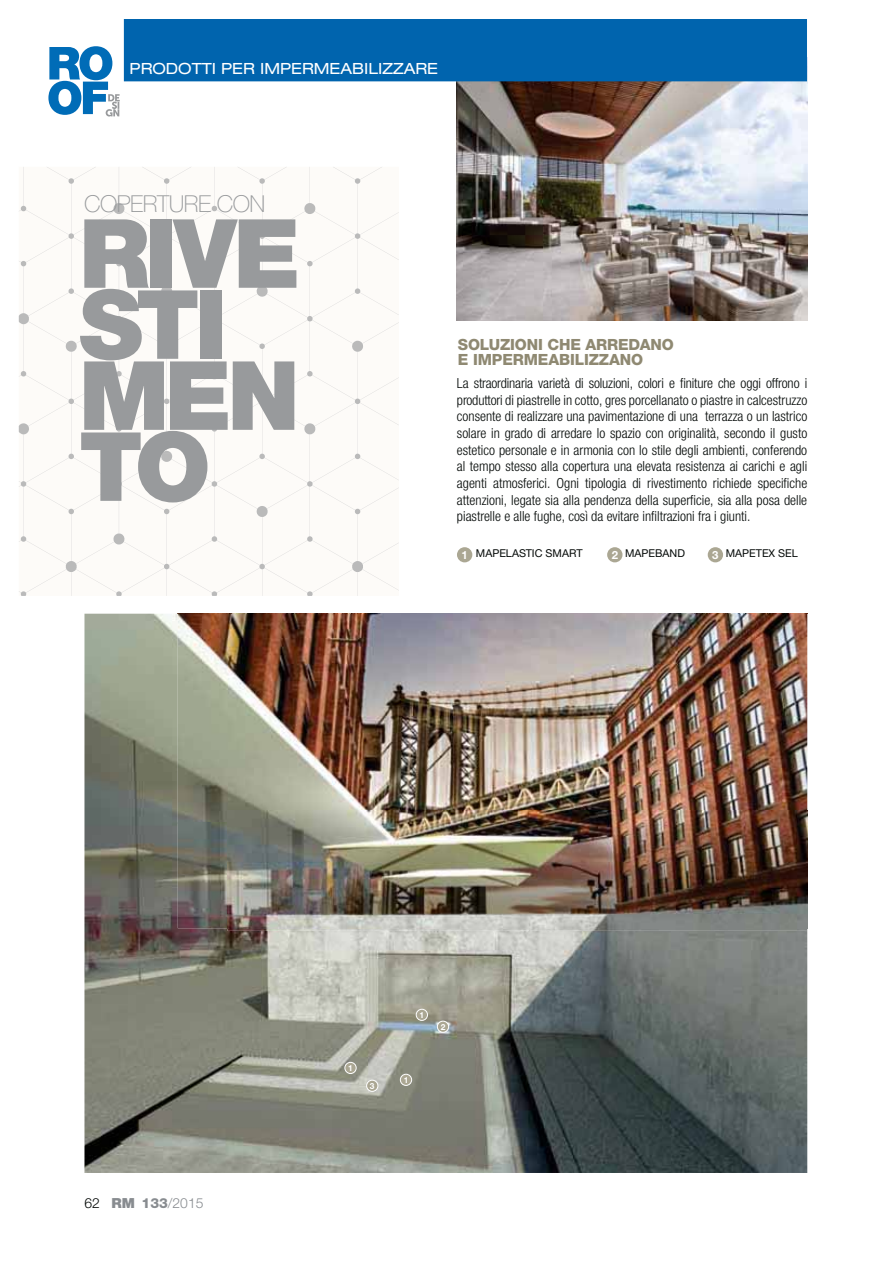
<style>
.page{position:relative;width:893px;height:1263px;background:#fff}
.page>*{position:absolute;margin:0;border:0;box-sizing:border-box;transform-origin:0 0}
.t1{font:900 95.7px/71.1px "Helvetica Neue LTW1 G";letter-spacing:-.05em;color:#989a9c}
.t2{font:100 23.4px "Helvetica Neue LTW1 G";letter-spacing:-.02em;color:#989a9c}
.t3{font:800 15.45px/15.6px "Helvetica Neue LTW1 G";letter-spacing:-.01em;color:#8f8972}
.t4{font:expanded 15.45px "Helvetica Neue LT Std";color:#fff}
.t5{font:300 condensed 13.95px/16.6px "Helvetica Neue LTW1 G";color:#030806;text-align:justify}
.t6{font:300 13.95px "Helvetica Neue LT Std";color:#888c90}
.t7{font:700 11.4px "Helvetica Neue LTW1 G";color:#fff}
.t8{font:10.8px "Helvetica Neue LTW1 G";color:#030806}
.t9{font:700 8.4px "Helvetica Neue LTW1 G";color:#fff}
.s1{color:#030806}
.s2{font-weight:900}
.s3{font-weight:800}
</style>
<div class="page">
<svg style="left:19px;top:453px;width:380px;height:143px"></svg>
<svg style="left:19px;top:167px;width:380px;height:286px"></svg>
<div style="left:457px;top:547px;width:15px;height:15px;background:#aba793;border-radius:50%"></div>
<div style="left:607px;top:547px;width:15px;height:15px;background:#aba793;border-radius:50%"></div>
<div style="left:707px;top:547px;width:16px;height:15px;background:#aba793;border-radius:50%"></div>
<img style="left:84px;top:614px;width:723px;height:559px">
<img style="left:178px;top:614px;width:629px;height:209px">
<img style="left:178px;top:823px;width:49px;height:105px">
<img style="left:227px;top:928px;width:580px;height:3px">
<img style="left:227px;top:811px;width:580px;height:117px">
<div style="left:416px;top:1009px;width:11px;height:11px;background:#aba793;border-radius:50%"></div>
<div style="left:416px;top:1009px;width:12px;height:12px;border:1px solid #fff;border-radius:50%"></div>
<div style="left:345px;top:1062px;width:11px;height:12px;background:#aba793;border-radius:50%"></div>
<div style="left:344px;top:1062px;width:12px;height:12px;border:1px solid #fff;border-radius:50%"></div>
<div style="left:400px;top:1074px;width:11px;height:11px;background:#aba793;border-radius:50%"></div>
<div style="left:400px;top:1074px;width:12px;height:12px;border:1px solid #fff;border-radius:50%"></div>
<div style="left:437px;top:1021px;width:11px;height:11px;background:#aba793;border-radius:50%"></div>
<div style="left:437px;top:1021px;width:12px;height:12px;border:1px solid #fff;border-radius:50%"></div>
<div style="left:366px;top:1080px;width:12px;height:11px;background:#aba793;border-radius:50%"></div>
<div style="left:366px;top:1080px;width:12px;height:12px;border:1px solid #fff;border-radius:50%"></div>
<img style="left:456px;top:81px;width:351px;height:240px">
<svg style="left:48px;top:46px;width:72px;height:71px"></svg>
<div style="left:124px;top:19px;width:683px;height:62px;background:#0064ae"></div>
<p class="t4" style="left:130px;top:60px;width:310px">PRODOTTI PER IMPERMEABILIZZARE</p>
<h2 class="t2" style="left:84px;top:190px;width:183px">COPERTURE CON</h2>
<h1 class="t1" style="left:79px;top:219px;width:223px">RIVE<br>STI<br>MEN<br>TO</h1>
<p class="t3" style="left:458px;top:337px;width:217px">SOLUZIONI CHE ARREDANO<br>E IMPERMEABILIZZANO</p>
<p class="t5" style="left:457px;top:376px;width:352px">La straordinaria varietà di soluzioni, colori e finiture che oggi offrono i produttori di piastrelle in cotto, gres porcellanato o piastre in calcestruzzo consente di realizzare una pavimentazione di una terrazza o un lastrico solare in grado di arredare lo spazio con originalità, secondo il gusto estetico personale e in armonia con lo stile degli ambienti, conferendo al tempo stesso alla copertura una elevata resistenza ai carichi e agli agenti atmosferici. Ogni tipologia di rivestimento richiede specifiche attenzioni, legate sia alla pendenza della superficie, sia alla posa delle piastrelle e alle fughe, così da evitare infiltrazioni fra i giunti.</p>
<p class="t8" style="left:476px;top:547px;width:108px">MAPELASTIC SMART</p>
<p class="t8" style="left:625px;top:547px;width:61px">MAPEBAND</p>
<p class="t8" style="left:725px;top:547px;width:74px">MAPETEX SEL</p>
<p class="t7" style="left:461px;top:548px;width:8px">1</p>
<p class="t7" style="left:611px;top:548px;width:8px">2</p>
<p class="t7" style="left:712px;top:548px;width:8px">3</p>
<p class="t6" style="left:84px;top:1199px;width:120px"><span class="s1">62</span> <span class="s2">RM</span> <span class="s3">133</span>/2015</p>
<p class="t9" style="left:348px;top:1063px;width:6px">1</p>
<p class="t9" style="left:370px;top:1081px;width:6px">3</p>
<p class="t9" style="left:419px;top:1010px;width:6px">1</p>
<p class="t9" style="left:440px;top:1022px;width:6px">2</p>
<p class="t9" style="left:403px;top:1075px;width:6px">1</p>
</div>
